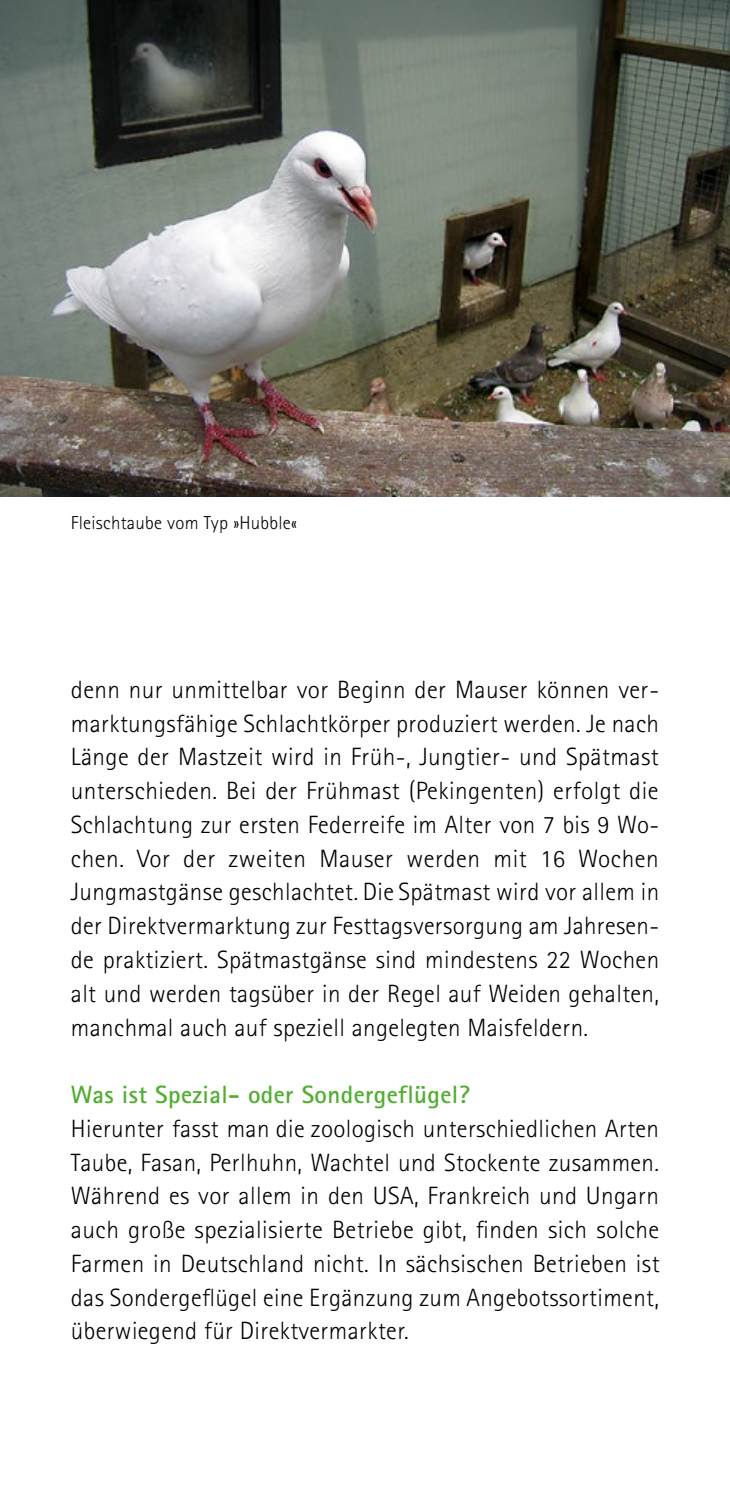
<style>
.page{position:relative;width:730px;height:1489px;background:#fff}
.page>*{position:absolute;margin:0;border:0;box-sizing:border-box;transform-origin:0 0}
.P-Fliesstext{font:300 25px/33.8px "Rotis Sans Serif";letter-spacing:.015em;color:#000;text-align:justify}
.t1{font:700 25px "Rotis Sans Serif";letter-spacing:.015em;color:#51ae30}
.t2{font:300 18.75px "Rotis Sans Serif";letter-spacing:.015em;color:#000}
.s1{font-style:italic}
</style>
<div class="page">
<img style="left:0;top:0;width:730px;height:496px">
<p class="t2" style="left:71px;top:512px;width:228px">Fleischtaube vom Typ »Hubble«</p>
<p class="P-Fliesstext" style="left:71px;top:672px;width:590px">denn nur unmittelbar vor Beginn der Mauser können ver&shy;marktungsfähige Schlachtkörper produziert werden. Je nach Länge der Mastzeit wird in Früh-, Jungtier- und Spätmast unterschieden. Bei der Frühmast (Pekingenten) erfolgt die Schlachtung zur ersten Federreife im Alter von 7 bis 9 Wo&shy;chen. Vor der zweiten Mauser werden mit 16 Wochen Jungmastgänse geschlachtet<span class="s1">.</span> Die Spätmast wird vor allem in der Direktvermarktung zur Festtagsversorgung am Jahresen&shy;de praktiziert. Spätmastgänse sind mindestens 22 Wochen alt und werden tagsüber in der Regel auf Weiden gehalten, manchmal auch auf speziell angelegten Maisfeldern.</p>
<h1 class="t1" style="left:71px;top:1078px;width:401px">Was ist Spezial- oder Sondergeflügel?</h1>
<p class="P-Fliesstext" style="left:71px;top:1111px;width:590px">Hierunter fasst man die zoologisch unterschiedlichen Arten Taube, Fasan, Perlhuhn, Wachtel und Stockente zusammen.<br>Während es vor allem in den USA, Frankreich und Ungarn auch große spezialisierte Betriebe gibt, finden sich solche Farmen in Deutschland nicht. In sächsischen Betrieben ist das Sondergeflügel eine Ergänzung zum Angebotssortiment, überwiegend für Direktvermarkter.</p>
</div>
